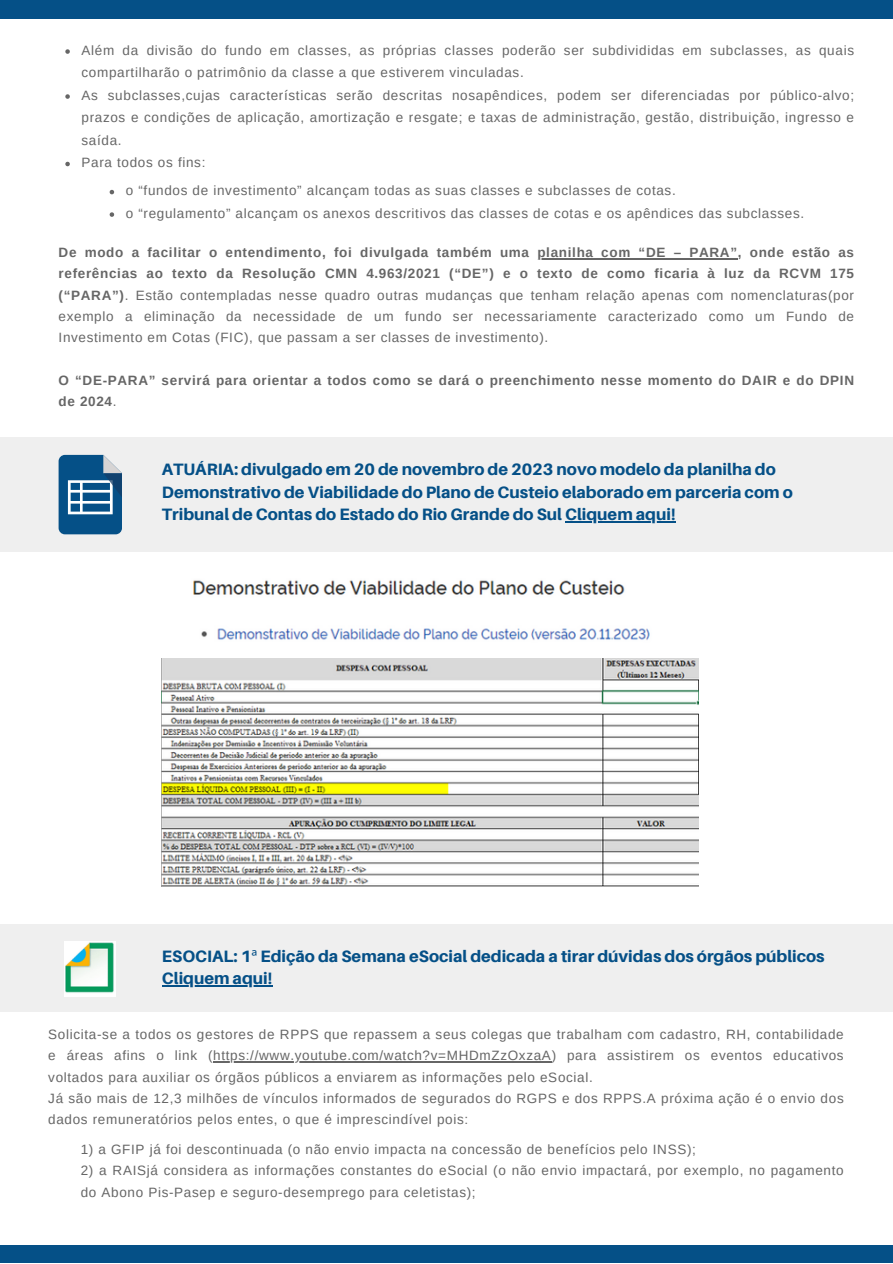
<style>
.page{position:relative;width:893px;height:1264px;background:#fff}
.page>*{position:absolute;margin:0;border:0;box-sizing:border-box;transform-origin:0 0}
.t1{font:800 16.5px/22.5px "Aileron";color:#055087}
.t2{font:13.5px/21.3px "Arimo";letter-spacing:.05em;color:#666}
.t3{font:700 13.5px/21.3px "Arimo";letter-spacing:.05em;color:#666}
.s1{font-weight:700}
.s2{font-weight:400}
.s3{font-family:"Noto Sans";font-weight:400}
</style>
<div class="page">
<div style="left:0;top:0;width:892px;height:19px;background:#055087"></div>
<div style="left:0;top:1244px;width:892px;height:18px;background:#055087"></div>
<div style="left:0;top:437px;width:892px;height:114px;background:#efefef"></div>
<svg style="left:59px;top:455px;width:63px;height:79px;background:#36709c"></svg>
<img style="left:193px;top:580px;width:457px;height:60px">
<img style="left:162px;top:658px;width:536px;height:228px">
<div style="left:0;top:924px;width:892px;height:87px;background:#efefef"></div>
<img style="left:64px;top:941px;width:52px;height:55px">
<svg style="left:65px;top:49px;width:5px;height:5px"></svg>
<svg style="left:65px;top:94px;width:5px;height:5px"></svg>
<svg style="left:65px;top:162px;width:5px;height:4px"></svg>
<svg style="left:110px;top:190px;width:4px;height:4px"></svg>
<svg style="left:110px;top:212px;width:4px;height:5px"></svg>
<hr style="left:537px;top:258px;width:200px;height:1px;background:#666">
<hr style="left:565px;top:521px;width:110px;height:1px;background:#055087">
<hr style="left:162px;top:985px;width:110px;height:1px;background:#055087">
<hr style="left:213px;top:1061px;width:338px;height:1px;background:#666">
<p class="t2" style="left:81px;top:39px;width:774px;line-height:22.5px">Além da divisão do fundo em classes, as próprias classes poderão ser subdivididas em subclasses, as quais compartilharão o patrimônio da classe a que estiverem vinculadas.</p>
<p class="t2" style="left:81px;top:84px;width:774px;line-height:22.5px;text-align:justify">As subclasses,cujas características serão descritas nosapêndices, podem ser diferenciadas por público-alvo; prazos e condições de aplicação, amortização e resgate; e taxas de administração, gestão, distribuição, ingresso e saída.</p>
<p class="t2" style="left:81px;top:152px;width:125px">Para todos os fins:</p>
<p class="t2" style="left:126px;top:180px;width:551px">o “fundos de investimento” alcançam todas as suas classes e subclasses de cotas.</p>
<p class="t2" style="left:126px;top:203px;width:679px">o “regulamento” alcançam os anexos descritivos das classes de cotas e os apêndices das subclasses.</p>
<p class="t2" style="left:59px;top:241px;width:797px;text-align:justify"><span class="s1">De modo a facilitar o entendimento, foi divulgada também uma planilha com “DE – PARA”, onde estão as referências ao texto da Resolução CMN 4.963/2021 (“DE”) e o texto de como ficaria à luz da RCVM 175 (“PARA”)</span>. Estão contempladas nesse quadro outras mudanças que tenham relação apenas com nomenclaturas(por exemplo a eliminação da necessidade de um fundo ser necessariamente caracterizado como um Fundo de Investimento em Cotas (FIC), que passam a ser classes de investimento).</p>
<p class="t3" style="left:59px;top:370px;width:797px">O “DE-PARA” servirá para orientar a todos como se dará o preenchimento nesse momento do DAIR e do DPIN de 2024<span class="s2">.</span></p>
<p class="t1" style="left:162px;top:458px;width:632px">ATUÁRIA: divulgado em 20 de novembro de 2023 novo modelo da planilha do<br>Demonstrativo de Viabilidade do Plano de Custeio elaborado em parceria com o<br>Tribunal de Contas do Estado do Rio Grande do Sul Cliquem aqui!</p>
<p class="t1" style="left:162px;top:944px;width:664px">ESOCIAL: 1<span class="s3">ª</span> Edição da Semana eSocial dedicada a tirar dúvidas dos órgãos públicos</p>
<p class="t1" style="left:162px;top:966px;width:112px">Cliquem aqui!</p>
<p class="t2" style="left:48px;top:1023px;width:797px;text-align:justify">Solicita-se a todos os gestores de RPPS que repassem a seus colegas que trabalham com cadastro, RH, contabilidade e áreas afins o link (https://www.youtube.com/watch?v=MHDmZzOxzaA) para assistirem os eventos educativos voltados para auxiliar os órgãos públicos a enviarem as informações pelo eSocial.</p>
<p class="t2" style="left:48px;top:1087px;width:797px">Já são mais de 12,3 milhões de vínculos informados de segurados do RGPS e dos RPPS.A próxima ação é o envio dos dados remuneratórios pelos entes, o que é imprescindível pois:</p>
<p class="t2" style="left:81px;top:1138px;width:616px">1) a GFIP já foi descontinuada (o não envio impacta na concessão de benefícios pelo INSS);</p>
<p class="t2" style="left:81px;top:1159px;width:764px">2) a RAISjá considera as informações constantes do eSocial (o não envio impactará, por exemplo, no pagamento do Abono Pis-Pasep e seguro-desemprego para celetistas);</p>
</div>
